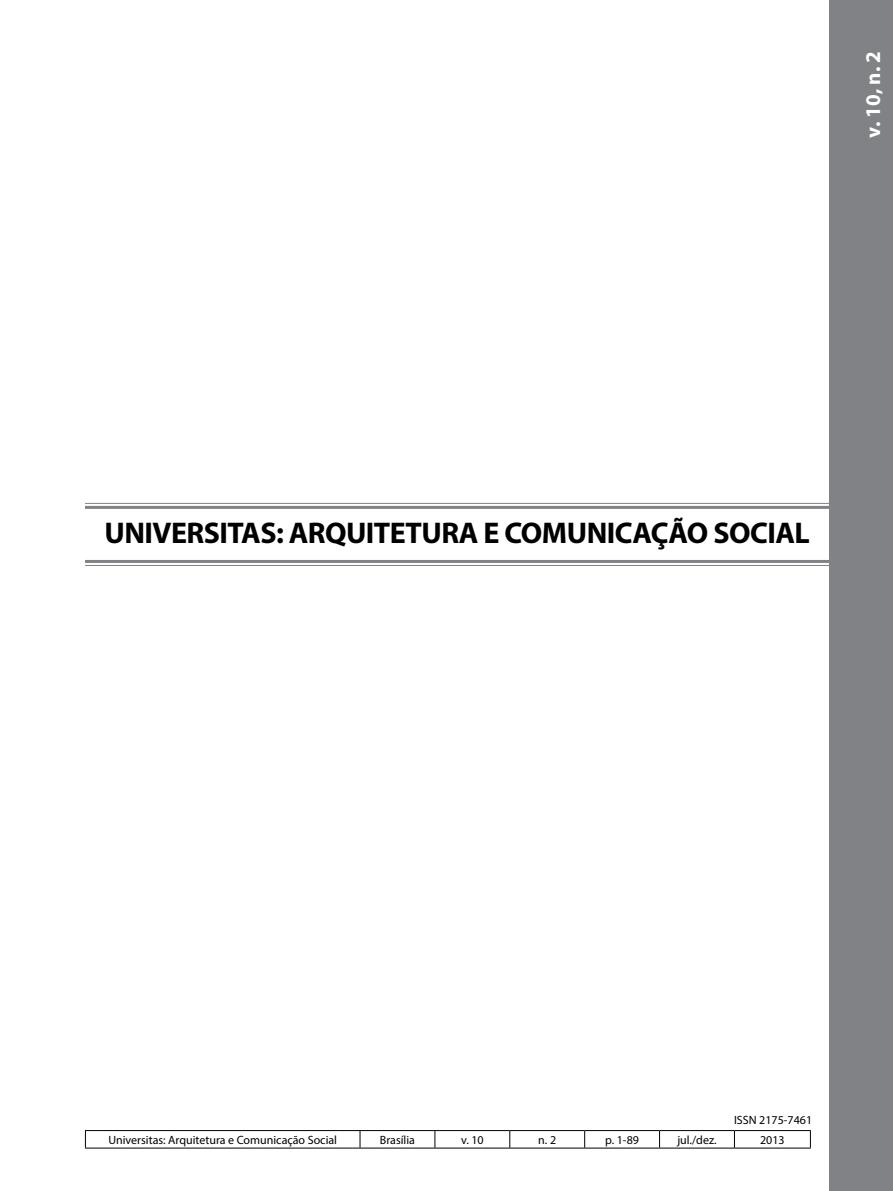
<style>
.page{position:relative;width:893px;height:1191px;background:#fff}
.page>*{position:absolute;margin:0;border:0;box-sizing:border-box;transform-origin:0 0}
.t1{font:700 30px "Myriad Pro";letter-spacing:-.02em;color:#000}
.t2{font:700 21px "Myriad Pro";color:#fff}
.t3{font:12px "Myriad Pro";color:#000}
</style>
<div class="page">
<hr style="left:85px;top:1130px;width:275px;height:1px;background:#000">
<hr style="left:360px;top:1130px;width:75px;height:1px;background:#000">
<hr style="left:435px;top:1130px;width:75px;height:1px;background:#000">
<hr style="left:510px;top:1130px;width:75px;height:1px;background:#000">
<hr style="left:585px;top:1130px;width:75px;height:1px;background:#000">
<hr style="left:660px;top:1130px;width:74px;height:1px;background:#000">
<hr style="left:734px;top:1130px;width:77px;height:1px;background:#000">
<hr style="left:85px;top:1147px;width:275px;height:1px;background:#000">
<hr style="left:360px;top:1147px;width:75px;height:1px;background:#000">
<hr style="left:435px;top:1147px;width:75px;height:1px;background:#000">
<hr style="left:510px;top:1147px;width:75px;height:1px;background:#000">
<hr style="left:585px;top:1147px;width:75px;height:1px;background:#000">
<hr style="left:660px;top:1147px;width:74px;height:1px;background:#000">
<hr style="left:734px;top:1147px;width:77px;height:1px;background:#000">
<svg style="left:85px;top:1131px;width:1px;height:16px"></svg>
<svg style="left:360px;top:1131px;width:1px;height:16px"></svg>
<svg style="left:435px;top:1131px;width:1px;height:16px"></svg>
<svg style="left:509px;top:1131px;width:1px;height:16px"></svg>
<svg style="left:584px;top:1131px;width:1px;height:16px"></svg>
<svg style="left:659px;top:1131px;width:1px;height:16px"></svg>
<svg style="left:734px;top:1131px;width:1px;height:16px"></svg>
<svg style="left:810px;top:1131px;width:1px;height:16px"></svg>
<div style="left:829px;top:0;width:64px;height:1191px;background:#808285"></div>
<hr style="left:85px;top:503px;width:744px;height:1px;background:#808285">
<hr style="left:85px;top:506px;width:744px;height:3px;background:#808285">
<hr style="left:85px;top:560px;width:744px;height:3px;background:#808285">
<hr style="left:85px;top:565px;width:744px;height:1px;background:#808285">
<h2 class="t2" style="left:859px;top:138px;width:88px;rotate:-90deg">v. 10, n. 2</h2>
<h1 class="t1" style="left:104px;top:513px;width:707px">UNIVERSITAS: ARQUITETURA E COMUNICAÇÃO SOCIAL</h1>
<p class="t3" style="left:734px;top:1112px;width:80px">ISSN 2175-7461</p>
<p class="t3" style="left:108px;top:1132px;width:230px">Universitas: Arquitetura e Comunicação Social</p>
<p class="t3" style="left:380px;top:1132px;width:37px">Brasília</p>
<p class="t3" style="left:461px;top:1132px;width:24px">v. 10</p>
<p class="t3" style="left:538px;top:1132px;width:19px">n. 2</p>
<p class="t3" style="left:605px;top:1132px;width:35px">p. 1-89</p>
<p class="t3" style="left:677px;top:1132px;width:41px">jul./dez.</p>
<p class="t3" style="left:760px;top:1132px;width:26px">2013</p>
</div>
